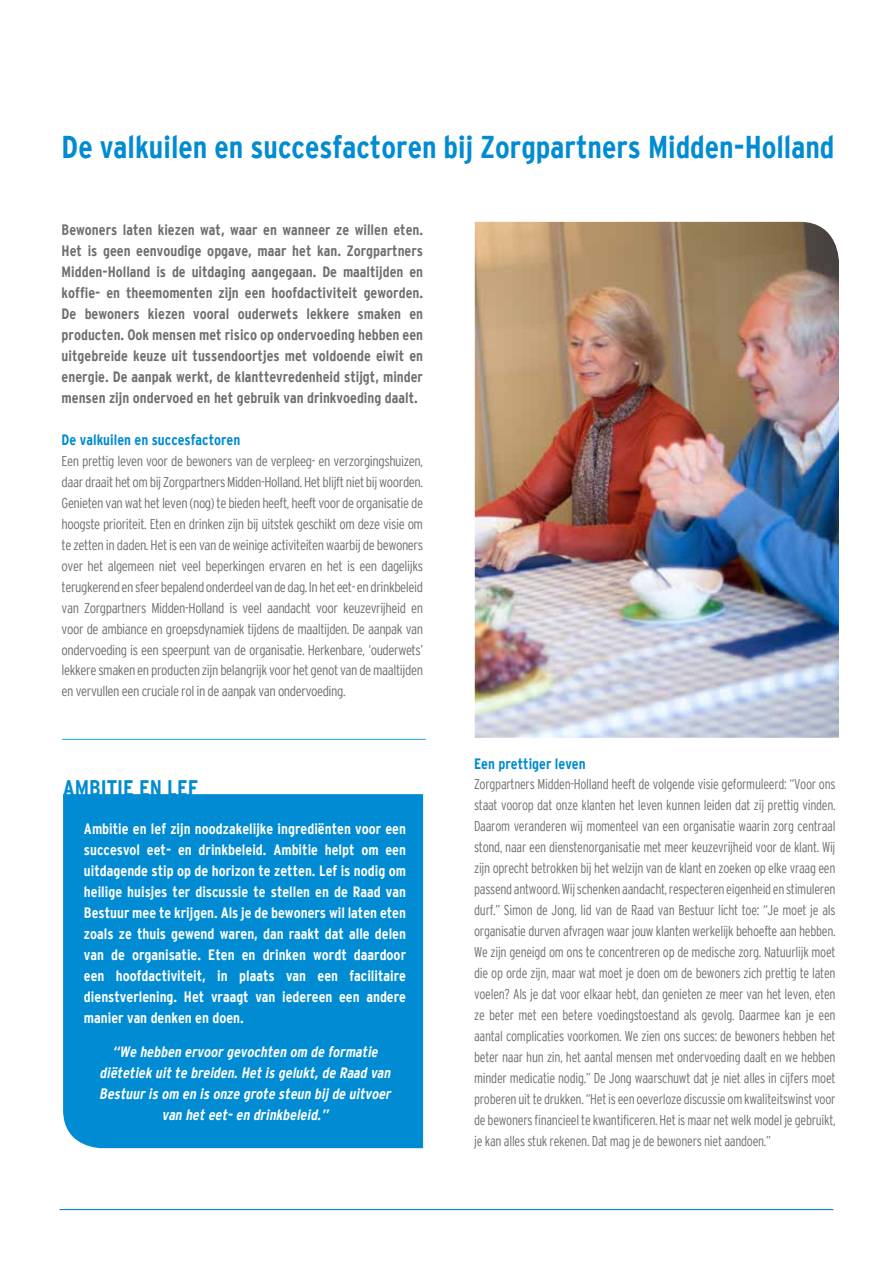
<style>
.page{position:relative;width:893px;height:1263px;background:#fff}
.page>*{position:absolute;margin:0;border:0;box-sizing:border-box;transform-origin:0 0}
.t1{font:700 condensed 31.5px "Interstate";color:#008bd2}
.t2{font:700 condensed 22.5px "Interstate";color:#008bd2}
.t3{font:700 condensed 15px/21px "Interstate";color:#706f6f;text-align:justify}
.t4{font:700 condensed 15px/21px "Interstate";color:#fff;text-align:justify}
.t5{font:italic 700 condensed 15px/21px "Interstate";color:#fff;text-align:center}
.t6{font:700 condensed 15px "Interstate";color:#008bd2}
.t7{font:300 condensed 14.25px/21px "Interstate";letter-spacing:-.025em;color:#706f6f;text-align:justify;scale:.95 1}
.t8{font:300 condensed 14.25px/21px "Interstate";letter-spacing:-.025em;color:#706f6f;text-align:justify}
</style>
<div class="page">
<hr style="left:60px;top:1209px;width:773px;height:1px;background:#008bd2">
<div style="left:63px;top:794px;width:360px;height:354px;background:#008bd2"></div>
<hr style="left:62px;top:739px;width:364px;height:1px;background:#35abe2">
<img style="left:475px;top:222px;width:364px;height:516px">
<h1 class="t1" style="left:62px;top:130px;width:774px">De valkuilen en succesfactoren bij Zorgpartners Midden-Holland</h1>
<p class="t3" style="left:62px;top:220px;width:363px">Bewoners laten kiezen wat, waar en wanneer ze willen eten.<br>Het is geen eenvoudige opgave, maar het kan. Zorgpartners Midden-Holland is de uitdaging aangegaan. De maaltijden en koffie- en theemomenten zijn een hoofdactiviteit geworden.<br>De bewoners kiezen vooral ouderwets lekkere smaken en producten. Ook mensen met risico op ondervoeding hebben een uitgebreide keuze uit tussendoortjes met voldoende eiwit en energie. De aanpak werkt, de klanttevredenheid stijgt, minder mensen zijn ondervoed en het gebruik van drinkvoeding daalt.</p>
<p class="t6" style="left:62px;top:431px;width:180px">De valkuilen en succesfactoren</p>
<p class="t8" style="left:62px;top:450px;width:363px">Een prettig leven voor de bewoners van de verpleeg- en verzorgingshuizen, daar draait het om bij Zorgpartners Midden-Holland. Het blijft niet bij woorden.<br>Genieten van wat het leven (nog) te bieden heeft, heeft voor de organisatie de hoogste prioriteit. Eten en drinken zijn bij uitstek geschikt om deze visie om te zetten in daden. Het is een van de weinige activiteiten waarbij de bewoners over het algemeen niet veel beperkingen ervaren en het is een dagelijks terugkerend en sfeer bepalend onderdeel van de dag. In het eet- en drinkbeleid van Zorgpartners Midden-Holland is veel aandacht voor keuzevrijheid en voor de ambiance en groepsdynamiek tijdens de maaltijden. De aanpak van ondervoeding is een speerpunt van de organisatie. Herkenbare, ‘ouderwets’ lekkere smaken en producten zijn belangrijk voor het genot van de maaltijden en vervullen een cruciale rol in de aanpak van ondervoeding.</p>
<h2 class="t2" style="left:63px;top:775px;width:137px">Ambitie en lef</h2>
<p class="t4" style="left:84px;top:818px;width:324px">Ambitie en lef zijn noodzakelijke ingrediënten voor een succesvol eet- en drinkbeleid. Ambitie helpt om een uitdagende stip op de horizon te zetten. Lef is nodig om heilige huisjes ter discussie te stellen en de Raad van Bestuur mee te krijgen. Als je de bewoners wil laten eten zoals ze thuis gewend waren, dan raakt dat alle delen van de organisatie. Eten en drinken wordt daardoor een hoofdactiviteit, in plaats van een facilitaire dienstverlening. Het vraagt van iedereen een andere manier van denken en doen.</p>
<p class="t5" style="left:99px;top:1041px;width:296px">“We hebben ervoor gevochten om de formatie diëtetiek uit te breiden.Het is gelukt,de Raad van Bestuur is om en is onze grote steun bij de uitvoer van het eet-en drinkbeleid.”</p>
<p class="t6" style="left:474px;top:755px;width:113px">Een prettiger leven</p>
<p class="t7" style="left:474px;top:774px;width:382px">Zorgpartners Midden-Holland heeft de volgende visie geformuleerd: “Voor ons staat voorop dat onze klanten het leven kunnen leiden dat zij prettig vinden.<br>Daarom veranderen wij momenteel van een organisatie waarin zorg centraal stond, naar een dienstenorganisatie met meer keuzevrijheid voor de klant. Wij zijn oprecht betrokken bij het welzijn van de klant en zoeken op elke vraag een passend antwoord. Wij schenken aandacht, respecteren eigenheid en stimuleren durf.” Simon de Jong, lid van de Raad van Bestuur licht toe: “Je moet je als organisatie durven afvragen waar jouw klanten werkelijk behoefte aan hebben.<br>We zijn geneigd om ons te concentreren op de medische zorg. Natuurlijk moet die op orde zijn, maar wat moet je doen om de bewoners zich prettig te laten voelen? Als je dat voor elkaar hebt, dan genieten ze meer van het leven, eten ze beter met een betere voedingstoestand als gevolg. Daarmee kan je een aantal complicaties voorkomen. We zien ons succes: de bewoners hebben het beter naar hun zin, het aantal mensen met ondervoeding daalt en we hebben minder medicatie nodig.” De Jong waarschuwt dat je niet alles in cijfers moet proberen uit te drukken. “Het is een oeverloze discussie om kwaliteitswinst voor de bewoners financieel te kwantificeren. Het is maar net welk model je gebruikt, je kan alles stuk rekenen. Dat mag je de bewoners niet aandoen.”</p>
</div>
